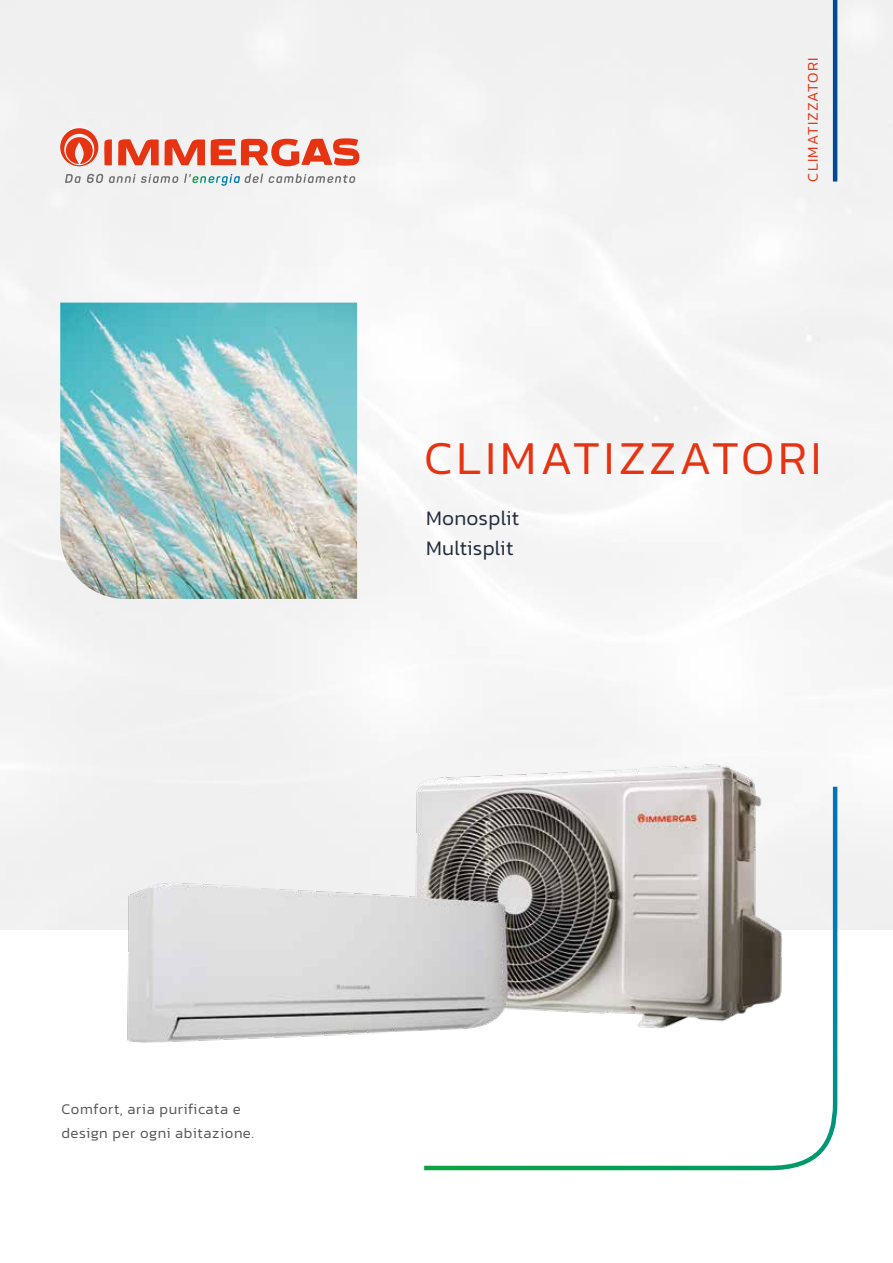
<style>
.page{position:relative;width:893px;height:1263px;background:#fff}
.page>*{position:absolute;margin:0;border:0;box-sizing:border-box;transform-origin:0 0}
.t1{font:300 48px "Kanit";letter-spacing:.08em;color:#e63312}
.t2{font:300 21px/30px "Kanit";letter-spacing:.01em;color:#232c3c}
.t3{font:300 15px/24px "Kanit";letter-spacing:.04em;color:#575756}
.t4{font:300 15px "Kanit";letter-spacing:.08em;color:#e63312}
</style>
<div class="page">
<img style="left:60px;top:303px;width:297px;height:296px">
<svg style="left:104px;top:139px;width:8px;height:26px"></svg>
<svg style="left:118px;top:138px;width:41px;height:27px"></svg>
<svg style="left:165px;top:137px;width:194px;height:29px"></svg>
<svg style="left:60px;top:128px;width:38px;height:38px"></svg>
<svg style="left:65px;top:174px;width:290px;height:12px"></svg>
<hr style="left:833px;top:0;width:4px;height:182px;background:#004994">
<svg style="left:424px;top:782px;width:416px;height:389px"></svg>
<img style="left:69px;top:744px;width:759px;height:339px">
<p class="t4" style="left:802px;top:182px;width:126px;rotate:-90deg">CLIMATIZZATORI</p>
<h1 class="t1" style="left:424px;top:425px;width:399px">CLIMATIZZATORI</h1>
<h2 class="t2" style="left:426px;top:502px;width:94px">Monosplit<br>Multisplit</h2>
<p class="t3" style="left:61px;top:1097px;width:194px">Comfort, aria purificata e design per ogni abitazione.</p>
</div>
